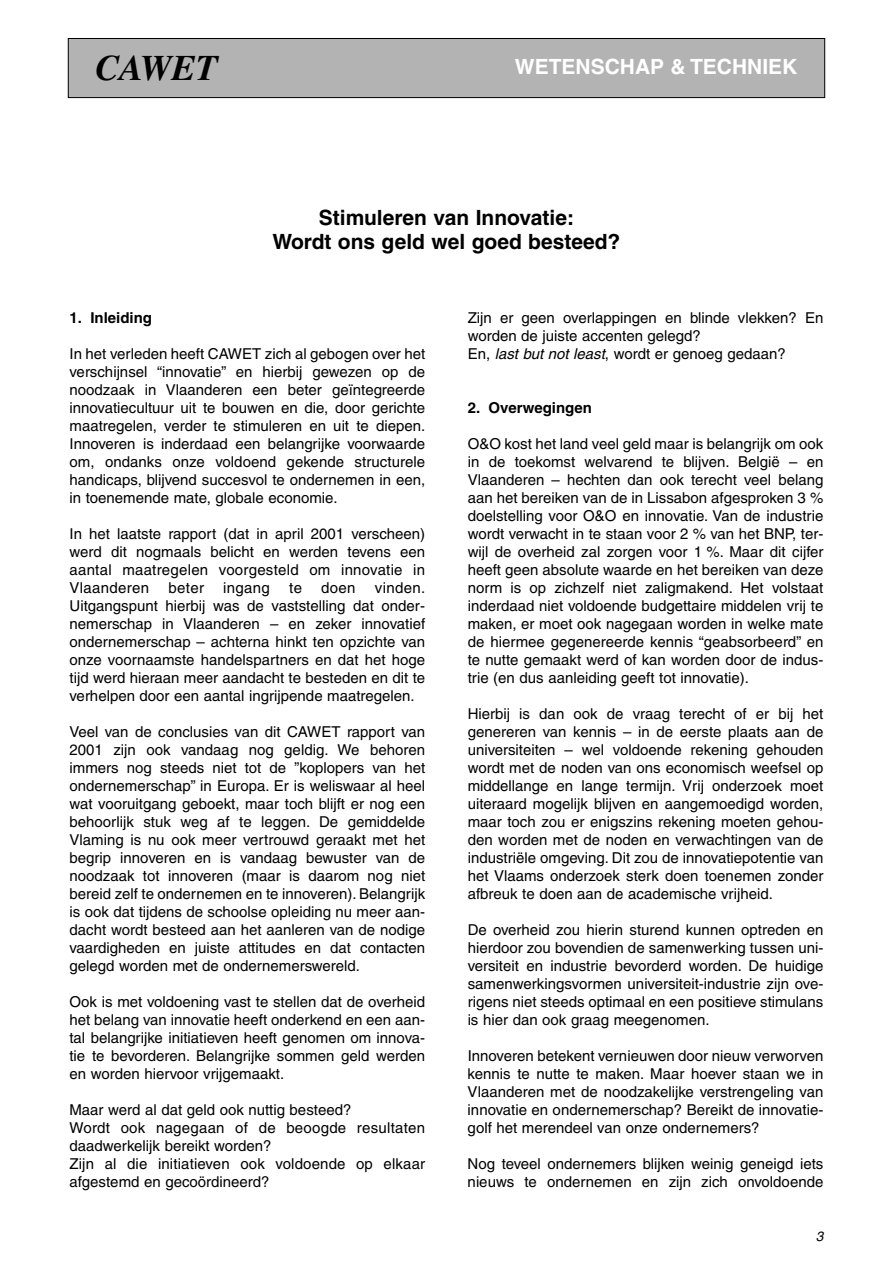
<style>
.page{position:relative;width:893px;height:1263px;background:#fff}
.page>*{position:absolute;margin:0;border:0;box-sizing:border-box;transform-origin:0 0}
.t1{font:italic 700 36px "Times";color:#000}
.t2{font:700 21px/24px "Helvetica";color:#000;text-align:center}
.t3{font:700 21px "Helvetica";color:#fff}
.t4{font:15px/18px "Helvetica";color:#000;text-align:justify}
.t5{font:700 15px "Helvetica";color:#000}
.t6{font:italic 13.5px "Helvetica";color:#000}
.s1{font-style:italic}
</style>
<div class="page">
<div style="left:68px;top:38px;width:757px;height:60px;background:#b3b3b3"></div>
<div style="left:68px;top:38px;width:757px;height:60px;border:1px solid #000"></div>
<h1 class="t1" style="left:95px;top:55px;width:124px">CAWET</h1>
<h2 class="t3" style="left:515px;top:59px;width:284px">WETENSCHAP &amp; TECHNIEK</h2>
<h2 class="t2" style="left:272px;top:208px;width:349px">Stimuleren van Innovatie:<br>Wordt ons geld wel goed besteed?</h2>
<p class="t5" style="left:70px;top:312px;width:84px">1. Inleiding</p>
<p class="t4" style="left:70px;top:346px;width:357px">In het verleden heeft CAWET zich al gebogen over het verschijnsel “innovatie” en hierbij gewezen op de noodzaak in Vlaanderen een beter geïntegreerde innovatiecultuur uit te bouwen en die, door gerichte maatregelen, verder te stimuleren en uit te diepen.<br>Innoveren is inderdaad een belangrijke voorwaarde om, ondanks onze voldoend gekende structurele handicaps, blijvend succesvol te ondernemen in een, in toenemende mate, globale economie.</p>
<p class="t4" style="left:70px;top:526px;width:357px">In het laatste rapport (dat in april 2001 verscheen) werd dit nogmaals belicht en werden tevens een aantal maatregelen voorgesteld om innovatie in Vlaanderen</p>
<p class="t4" style="left:70px;top:580px;width:357px;text-indent:305px">vinden.<br>Uitgangspunt hierbij was de vaststelling dat onder&shy;nemerschap in Vlaanderen – en zeker innovatief ondernemerschap – achterna hinkt ten opzichte van onze voornaamste handelspartners en dat het hoge tijd werd hieraan meer aandacht te besteden en dit te verhelpen door een aantal ingrijpende maatregelen.</p>
<p class="t4" style="left:69px;top:724px;width:357px">Veel van de conclusies van dit CAWET rapport van 2001 zijn ook vandaag nog geldig. We behoren immers nog steeds niet tot de ”koplopers van het ondernemerschap” in Europa. Er is weliswaar al heel wat vooruitgang geboekt, maar toch blijft er nog een behoorlijk stuk weg af te leggen. De gemiddelde Vlaming is nu ook meer vertrouwd geraakt met het begrip innoveren en is vandaag bewuster van de noodzaak tot innoveren (maar is daarom nog niet bereid zelf te ondernemen en te innoveren). Belangrijk is ook dat tijdens de schoolse opleiding nu meer aan&shy;dacht wordt besteed aan het aanleren van de nodige vaardigheden en juiste attitudes en dat contacten gelegd worden met de ondernemerswereld.</p>
<p class="t4" style="left:69px;top:994px;width:357px">Ook is met voldoening vast te stellen dat de overheid het belang van innovatie heeft onderkend en een aan&shy;tal belangrijke initiatieven heeft genomen om innova&shy;tie te bevorderen. Belangrijke sommen geld werden en worden hiervoor vrijgemaakt.</p>
<p class="t4" style="left:69px;top:1102px;width:357px;text-align:left">Maar werd al dat geld ook nuttig besteed?<br>Wordt ook nagegaan of de beoogde resultaten daadwerkelijk bereikt worden?<br>Zijn al die initiatieven ook voldoende op elkaar afgestemd en gecoördineerd?</p>
<p class="t4" style="left:168px;top:580px;width:37px">beter</p>
<p class="t4" style="left:223px;top:580px;width:48px">ingang</p>
<p class="t4" style="left:289px;top:580px;width:14px">te</p>
<p class="t4" style="left:321px;top:580px;width:36px">doen</p>
<p class="t4" style="left:468px;top:310px;width:357px;text-align:left">Zijn er geen overlappingen en blinde vlekken? En worden de juiste accenten gelegd?<br>En, <span class="s1">last but not least</span>, wordt er genoeg gedaan?</p>
<p class="t5" style="left:468px;top:402px;width:126px">2. Overwegingen</p>
<p class="t4" style="left:468px;top:436px;width:357px">O&amp;O kost het land veel geld maar is belangrijk om ook in de toekomst welvarend te blijven. België – en Vlaanderen – hechten dan ook terecht veel belang aan het bereiken van de in Lissabon afgesproken 3 % doelstelling voor O&amp;O en innovatie. Van de industrie wordt verwacht in te staan voor 2 % van het BNP, ter&shy;wijl de overheid zal zorgen voor 1 %. Maar dit cijfer heeft geen absolute waarde en het bereiken van deze norm is op zichzelf niet zaligmakend. Het volstaat inderdaad niet voldoende budgettaire middelen vrij te maken, er moet ook nagegaan worden in welke mate de hiermee gegenereerde kennis “geabsorbeerd” en te nutte gemaakt werd of kan worden door de indus&shy;trie (en dus aanleiding geeft tot innovatie).</p>
<p class="t4" style="left:468px;top:706px;width:357px">Hierbij is dan ook de vraag terecht of er bij het genereren van kennis – in de eerste plaats aan de universiteiten – wel voldoende rekening gehouden wordt met de noden van ons economisch weefsel op middellange en lange termijn. Vrij onderzoek moet uiteraard mogelijk blijven en aangemoedigd worden, maar toch zou er enigszins rekening moeten gehou&shy;den worden met de noden en verwachtingen van de industriële omgeving. Dit zou de innovatiepotentie van het Vlaams onderzoek sterk doen toenemen zonder afbreuk te doen aan de academische vrijheid.</p>
<p class="t4" style="left:468px;top:922px;width:357px">De overheid zou hierin sturend kunnen optreden en hierdoor zou bovendien de samenwerking tussen uni&shy;versiteit en industrie bevorderd worden. De huidige samenwerkingsvormen universiteit-industrie zijn ove&shy;rigens niet steeds optimaal en een positieve stimulans is hier dan ook graag meegenomen.</p>
<p class="t4" style="left:468px;top:1048px;width:357px">Innoveren betekent vernieuwen door nieuw verworven kennis te nutte te maken. Maar hoever staan we in Vlaanderen met de noodzakelijke verstrengeling van innovatie en ondernemerschap? Bereikt de innovatie&shy;golf het merendeel van onze ondernemers?</p>
<p class="t4" style="left:468px;top:1156px;width:357px">Nog teveel ondernemers blijken weinig geneigd iets nieuws te ondernemen en zijn zich onvoldoende</p>
<p class="t6" style="left:816px;top:1231px;width:9px">3</p>
</div>
